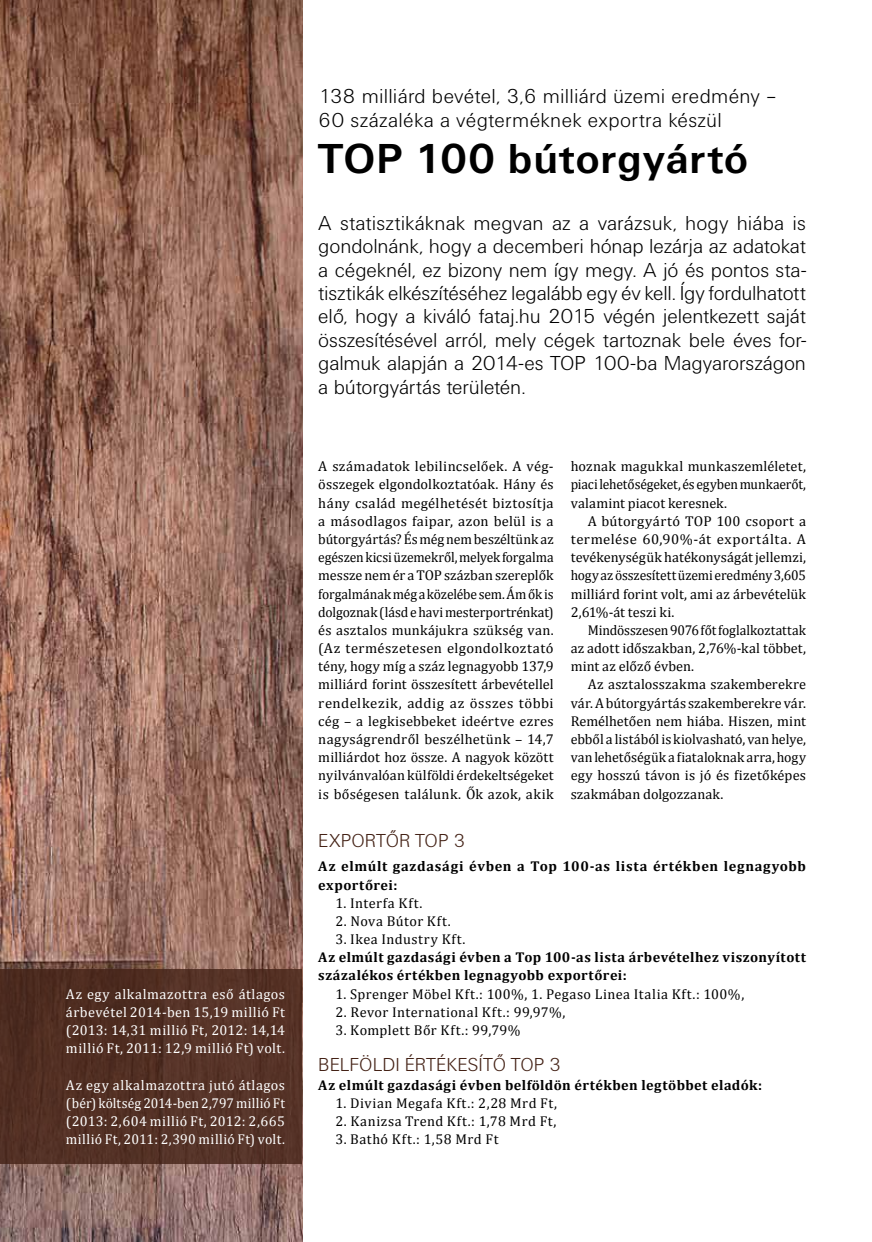
<style>
.page{position:relative;width:872px;height:1242px;background:#fff}
.page>*{position:absolute;margin:0;border:0;box-sizing:border-box;transform-origin:0 0}
.t1{font:700 43.5px "U001";letter-spacing:.015em;color:#000}
.t2{font:21px/23.4px "U001 Lig";letter-spacing:.005em;color:#000;text-align:justify}
.t3{font:19.5px "U001 Lig";color:#442216}
.t4{font:14.25px/18.1px "Cambria";letter-spacing:.015em;color:#000;text-align:justify}
.t5{font:14.25px/18.1px "Cambria";letter-spacing:.02em;color:#fff;text-align:justify}
.t6{font:700 14.25px/18.1px "Cambria";letter-spacing:.035em;color:#000}
.t7{font:14.25px/18.1px "Cambria";letter-spacing:.015em;color:#000;text-align:justify;scale:.96 1}
.t8{font:14.25px "Cambria";letter-spacing:.035em;color:#000}
.t9{font:14.25px "Cambria";letter-spacing:.04em;color:#000}
.t10{font:14.25px "Cambria";letter-spacing:.045em;color:#000}
</style>
<div class="page">
<img style="left:0;top:0;width:302px;height:1242px">
<div style="left:0;top:968px;width:302px;height:195px;background:#533024"></div>
<p class="t5" style="left:66px;top:984px;width:220px">Az egy alkalmazottra eső átlagos árbevétel 2014-ben 15,19 millió Ft (2013: 14,31 millió Ft, 2012: 14,14 millió Ft, 2011: 12,9 millió Ft) volt.</p>
<p class="t5" style="left:66px;top:1075px;width:220px">Az egy alkalmazottra jutó átlagos (bér) költség 2014-ben 2,797 millió Ft (2013: 2,604 millió Ft, 2012: 2,665 millió Ft, 2011: 2,390 millió Ft) volt.</p>
<h2 class="t2" style="left:318px;top:85px;width:460px">138 milliárd bevétel, 3,6 milliárd üzemi eredmény –<br>60 százaléka a végterméknek exportra készül</h2>
<h1 class="t1" style="left:318px;top:134px;width:432px">TOP 100 bútorgyártó</h1>
<p class="t2" style="left:318px;top:211px;width:489px">A statisztikáknak megvan az a varázsuk, hogy hiába is gondolnánk, hogy a decemberi hónap lezárja az adatokat a cégeknél, ez bizony nem így megy. A jó és pontos sta&shy;tisztikák elkészítéséhez legalább egy év kell. Így fordulhatott elő, hogy a kiváló fataj.hu 2015 végén jelentkezett saját összesítésével arról, mely cégek tartoznak bele éves for&shy;galmuk alapján a 2014-es TOP 100-ba Magyarországon a bútorgyártás területén.</p>
<p class="t4" style="left:318px;top:457px;width:237px">A számadatok lebilincselőek. A vég&shy;összegek elgondolkoztatóak. Hány és hány család megélhetését biztosítja a másodlagos faipar, azon belül is a bútorgyártás? És még nem beszéltünk az egészen kicsi üzemekről, melyek forgalma messze nem ér a TOP százban szereplők forgalmának még a közelébe sem. Ám ők is dolgoznak (lásd e havi mesterportrénkat) és asztalos munkájukra szükség van. (Az természetesen elgondolkoztató tény, hogy míg a száz legnagyobb 137,9 milliárd forint összesített árbevétellel rendelkezik, addig az összes többi cég – a legkisebbeket ideértve ezres nagyságrendről beszélhetünk – 14,7 milliárdot hoz össze. A nagyok között nyilvánvalóan külföldi érdekeltségeket is bőségesen találunk. Ők azok, akik</p>
<p class="t4" style="left:570px;top:457px;width:237px">hoznak magukkal munkaszemléletet, piaci lehetőségeket, és egyben munkaerőt, valamint piacot keresnek.</p>
<p class="t4" style="left:570px;top:512px;width:237px;text-indent:17px">A bútorgyártó TOP 100 csoport a termelése 60,90%-át exportálta. A tevékenységük hatékonyságát jellemzi, hogy az összesített üzemi eredmény 3,605 milliárd forint volt, ami az árbevételük 2,61%-át teszi ki.</p>
<p class="t7" style="left:570px;top:621px;width:247px;text-indent:17px">Mindösszesen 9076 főt foglalkoztattak az adott időszakban, 2,76%-kal többet, mint az előző évben.</p>
<p class="t4" style="left:570px;top:675px;width:237px;text-indent:17px">Az asztalosszakma szakemberekre vár. A bútorgyártás szakemberekre vár.<br>Remélhetően nem hiába. Hiszen, mint ebből a listából is kiolvasható, van helye, van lehetőségük a fiataloknak arra, hogy egy hosszú távon is jó és fizetőképes szakmában dolgozzanak.</p>
<h3 class="t3" style="left:318px;top:830px;width:149px">EXPORTŐR TOP 3</h3>
<p class="t6" style="left:318px;top:857px;width:489px">Az elmúlt gazdasági évben a Top 100-as lista értékben legnagyobb exportőrei:</p>
<p class="t10" style="left:335px;top:894px;width:88px">1. Interfa Kft.</p>
<p class="t8" style="left:335px;top:912px;width:117px">2. Nova Bútor Kft.</p>
<p class="t9" style="left:335px;top:931px;width:132px">3. Ikea Industry Kft.</p>
<p class="t6" style="left:318px;top:948px;width:489px">Az elmúlt gazdasági évben a Top 100-as lista árbevételhez viszonyított százalékos értékben legnagyobb exportőrei:</p>
<p class="t4" style="left:335px;top:984px;width:410px">1. Sprenger Möbel Kft.: 100%, 1. Pegaso Linea Italia Kft.: 100%,</p>
<p class="t4" style="left:335px;top:1003px;width:231px">2. Revor International Kft.: 99,97%,</p>
<p class="t4" style="left:335px;top:1021px;width:187px">3. Komplett Bőr Kft.: 99,79%</p>
<h3 class="t3" style="left:318px;top:1054px;width:244px">BELFÖLDI ÉRTÉKESÍTŐ TOP 3</h3>
<p class="t6" style="left:318px;top:1075px;width:445px">Az elmúlt gazdasági évben belföldön értékben legtöbbet eladók:</p>
<p class="t8" style="left:335px;top:1094px;width:223px">1. Divian Megafa Kft.: 2,28 Mrd Ft,</p>
<p class="t9" style="left:335px;top:1112px;width:223px">2. Kanizsa Trend Kft.: 1,78 Mrd Ft,</p>
<p class="t8" style="left:335px;top:1130px;width:165px">3. Bathó Kft.: 1,58 Mrd Ft</p>
</div>
